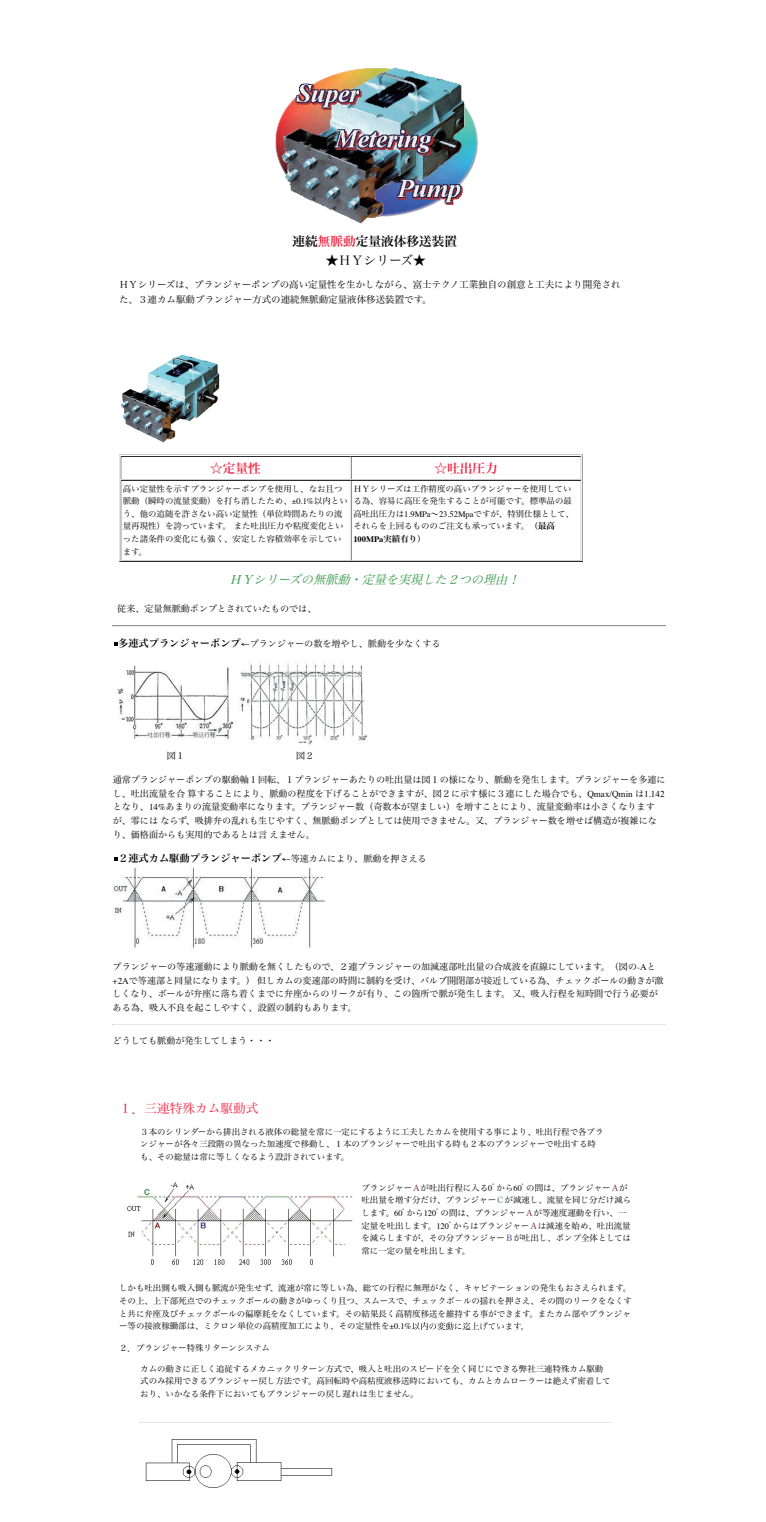
<style>
.page{position:relative;width:766px;height:1522px;background:#fff}
.page>*{position:absolute;margin:0;border:0;box-sizing:border-box;transform-origin:0 0}
.t1{font:12.62px "Hira Min Pro N W6";color:#030303}
.t2{font:12.62px "Hira Min Pro N W3";color:#ed2844}
.t3{font:12.62px "Hira Min Pro N W6";color:#ed2844}
.t4{font:12.62px "Hira Min Pro N W3";color:#030303}
.t5{font:italic 12.12px "Hira Min Pro N W3";color:#359747}
.t6{font:10.25px "Hira Min Pro N W6";color:#030303}
.t7{font:9.5px/14.2px "Hira Min Pro N W3";color:#030303}
.t8{font:9.12px/13.6px "Hira Min Pro N W3";color:#030303}
.t9{font:8.5px/12.6px "Hira Min Pro N W3";color:#030303}
.t10{font:700 8.5px "Times";color:#030303}
.s1{color:#ed2844}
.s2{font-family:"Times"}
.s3{font-family:"Hira Min Pro N W6"}
.s4{font-family:"Hira Min Pro N W6";font-weight:400}
.s5{font-family:"Hira Min Pro N W6";font-size:10.25px}
.s6{font-family:"Hira Min Pro N W3";font-size:9.12px}
.s7{color:#751e20}
.s8{color:#368043}
.s9{color:#2c387e}
</style>
<div class="page">
<hr style="left:119px;top:454px;width:463px;height:1px;background:#cacbcd">
<hr style="left:119px;top:562px;width:463px;height:1px;background:#2c2c2d">
<hr style="left:121px;top:456px;width:229px;height:1px;background:#2c2c2d">
<hr style="left:121px;top:479px;width:229px;height:1px;background:#cacbcd">
<hr style="left:351px;top:456px;width:229px;height:1px;background:#2c2c2d">
<hr style="left:351px;top:479px;width:229px;height:1px;background:#cacbcd">
<hr style="left:121px;top:480px;width:229px;height:1px;background:#2c2c2d">
<hr style="left:121px;top:560px;width:229px;height:1px;background:#cacbcd">
<svg style="left:119px;top:455px;width:3px;height:107px"></svg>
<hr style="left:351px;top:480px;width:229px;height:1px;background:#2c2c2d">
<hr style="left:351px;top:560px;width:229px;height:1px;background:#cacbcd">
<svg style="left:350px;top:456px;width:2px;height:105px"></svg>
<svg style="left:580px;top:455px;width:2px;height:107px"></svg>
<hr style="left:140px;top:1421px;width:472px;height:1px;background:#939599">
<hr style="left:140px;top:1422px;width:472px;height:1px;background:#e8e8e7">
<img style="left:127px;top:1182px;width:226px;height:83px">
<img style="left:275px;top:67px;width:203px;height:157px">
<img style="left:121px;top:354px;width:99px;height:89px">
<svg style="left:412px;top:1322px;width:111px;height:8px"></svg>
<img style="left:145px;top:1439px;width:188px;height:49px">
<hr style="left:113px;top:625px;width:553px;height:1px;background:#939599">
<hr style="left:113px;top:626px;width:553px;height:1px;background:#e8e8e7">
<hr style="left:113px;top:1024px;width:553px;height:1px;background:#e8e8e7">
<svg style="left:114px;top:642px;width:3px;height:4px"></svg>
<svg style="left:241px;top:643px;width:8px;height:3px"></svg>
<img style="left:117px;top:665px;width:117px;height:75px">
<img style="left:240px;top:663px;width:127px;height:82px">
<svg style="left:114px;top:857px;width:3px;height:4px"></svg>
<svg style="left:282px;top:858px;width:8px;height:3px"></svg>
<img style="left:113px;top:867px;width:213px;height:82px">
<h1 class="t1" style="left:292px;top:230px;width:166px">連続<span class="s1">無脈動</span>定量液体移送装置</h1>
<h1 class="t4" style="left:326px;top:249px;width:102px">★ＨＹシリーズ★</h1>
<p class="t7" style="left:119px;top:277px;width:503px">ＨＹシリーズは、プランジャーポンプの高い定量性を生かしながら、富士テクノ工業独自の創意と工夫により開発された、３連カム駆動プランジャー方式の連続無脈動定量液体移送装置です。</p>
<h1 class="t3" style="left:210px;top:457px;width:52px">☆定量性</h1>
<h1 class="t3" style="left:434px;top:457px;width:65px">☆吐出圧力</h1>
<p class="t9" style="left:123px;top:481px;width:226px">高い定量性を示すプランジャーポンプを使用し、なお且つ脈動（瞬時の流量変動）を打ち消したため、<span class="s2">±0.1%</span>以内という、他の追随を許さない高い定量性（単位時間あたりの流量再現性）を誇っています。また吐出圧力や粘度変化といった諸条件の変化にも強く、安定した容積効率を示しています。</p>
<p class="t9" style="left:353px;top:481px;width:222px">ＨＹシリーズは工作精度の高いプランジャーを使用している為、容易に高圧を発生することが可能です。標準品の最高吐出圧力は<span class="s2">1.9MPa</span>～<span class="s2">23.52Mpa</span>ですが、特別仕様として、それらを上回るもののご注文も承っています。<span class="s3">（最高</span></p>
<p class="t10" style="left:353px;top:531px;width:74px">100MPa<span class="s4">実績有り）</span></p>
<h2 class="t5" style="left:229px;top:569px;width:296px">ＨＹシリーズの無脈動・定量を実現した２つの理由！</h2>
<p class="t8" style="left:117px;top:601px;width:200px">従来、定量無脈動ポンプとされていたものでは、</p>
<p class="t8" style="left:118px;top:636px;width:324px"><span class="s5">多連式プランジャーポンプ</span> プランジャーの数を増やし、脈動を少なくする</p>
<p class="t8" style="left:167px;top:748px;width:20px">図１</p>
<p class="t8" style="left:296px;top:748px;width:20px">図２</p>
<p class="t8" style="left:113px;top:772px;width:554px">通常プランジャーポンプの駆動軸１回転、１プランジャーあたりの吐出量は図１の様になり、脈動を発生します。プランジャーを多連にし、吐出流量を合算することにより、脈動の程度を下げることができますが、図２に示す様に３連にした場合でも、<span class="s2">Qmax/Qmin</span> は<span class="s2">1.142</span>となり、<span class="s2">14%</span>あまりの流量変動率になります。プランジャー数（奇数本が望ましい）を増すことにより、流量変動率は小さくなりますが、零にはならず、吸排弁の乱れも生じやすく、無脈動ポンプとしては使用できません。又、プランジャー数を増せば構造が複雑になり、価格面からも実用的であるとは言えません。</p>
<p class="t6" style="left:118px;top:849px;width:310px">２連式カム駆動プランジャーポンプ <span class="s6">等速カムにより、脈動を押さえる</span></p>
<p class="t8" style="left:113px;top:959px;width:552px">プランジャーの等速運動により脈動を無くしたもので、２連プランジャーの加減速部吐出量の合成波を直線にしています。（図の<span class="s2">-A</span>と<span class="s2">+2A</span>で等速部と同量になります。）但しカムの変速部の時間に制約を受け、バルブ開閉部が接近している為、チェックボールの動きが激しくなり、ボールが弁座に落ち着くまでに弁座からのリークが有り、この箇所で脈が発生します。又、吸入行程を短時間で行う必要がある為、吸入不良を起こしやすく、設置の制約もあります。</p>
<p class="t8" style="left:113px;top:1032px;width:163px">どうしても脈動が発生してしまう・・・</p>
<h1 class="t2" style="left:119px;top:1097px;width:141px">１．三連特殊カム駆動式</h1>
<p class="t9" style="left:140px;top:1124px;width:464px">３本のシリンダーから排出される液体の総量を常に一定にするように工夫したカムを使用する事により、吐出行程で各プランジャーが各々三段階の異なった加速度で移動し、１本のプランジャーで吐出する時も２本のプランジャーで吐出する時も、その総量は常に等しくなるよう設計されています。</p>
<p class="t9" style="left:361px;top:1180px;width:271px">プランジャー<span class="s7">Ａ</span>が吐出行程に入る<span class="s2">0</span>ﾟから<span class="s2">60</span>ﾟの間は、プランジャー<span class="s7">Ａ</span>が吐出量を増す分だけ、プランジャー<span class="s8">Ｃ</span>が減速し、流量を同じ分だけ減らします。<span class="s2">60</span>ﾟから<span class="s2">120</span>ﾟの間は、プランジャー<span class="s7">Ａ</span>が等速度運動を行い、一定量を吐出します。<span class="s2">120</span>ﾟからはプランジャー<span class="s7">Ａ</span>は減速を始め、吐出流量を減らしますが、その分プランジャー<span class="s9">Ｂ</span>が吐出し、ポンプ全体としては常に一定の量を吐出します。</p>
<p class="t9" style="left:119px;top:1281px;width:514px">しかも吐出側も吸入側も脈流が発生せず、流速が常に等しい為、総ての行程に無理がなく、キャビテーションの発生もおさえられます。その上、上下部死点でのチェックボールの動きがゆっくり且つ、スムースで、チェックボ－ルの揺れを押さえ、その間のリークをなくすと共に弁座及びチェックボールの偏摩耗をなくしています。その結果長く高精度移送を維持する事ができます。またカム部やプランジャー等の接液稼働部は、ミクロン単位の高精度加工により、その定量性を<span class="s2">±0.1%</span></p>
<p class="t9" style="left:119px;top:1340px;width:152px">２．プランジャー特殊リターンシステム</p>
<p class="t9" style="left:140px;top:1361px;width:471px">カムの動きに正しく追従するメカニックリターン方式で、吸入と吐出のスピードを全く同じにできる弊社三連特殊カム駆動式のみ採用できるプランジャー戻し方法です。高回転時や高粘度液移送時においても、カムとカムローラーは絶えず密着しており、いかなる条件下においてもプランジャーの戻し遅れは生じません。</p>
</div>
